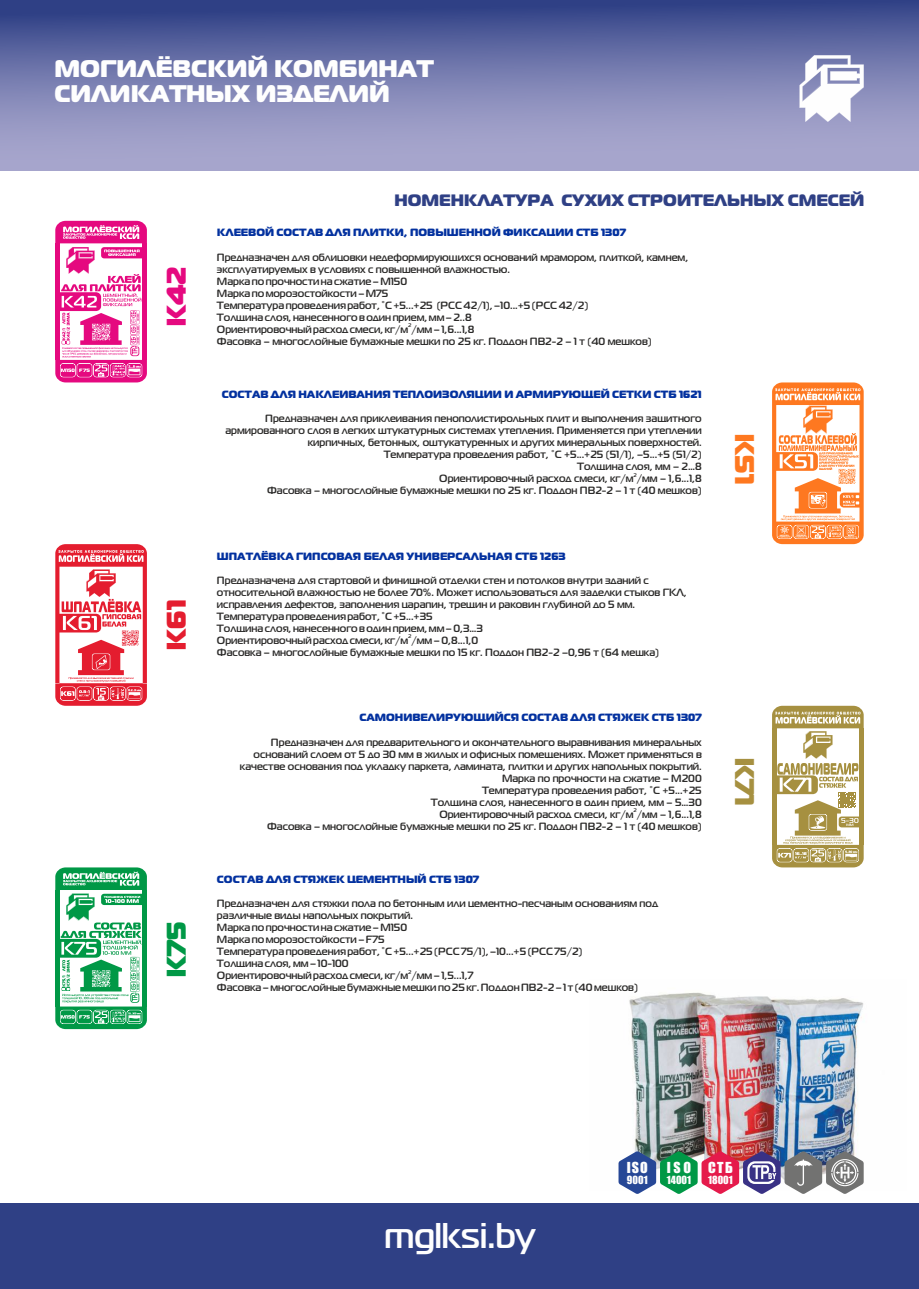
<style>
.page{position:relative;width:919px;height:1289px;background:#fff}
.page>*{position:absolute;margin:0;border:0;box-sizing:border-box;transform-origin:0 0}
.t1{font:700 35.7px "Magistral";color:#fefefe}
.t2{font:900 27px "Magistral";color:#e5097f}
.t3{font:900 27px "Magistral";color:#e41d2f}
.t4{font:900 27px "Magistral";color:#009846}
.t5{font:900 27px "Magistral";color:#fe7820}
.t6{font:900 27px "Magistral";color:#a69040}
.t7{font:900 24px/25.8px "Magistral";color:#fefefe}
.t8{font:900 16.5px "Magistral";color:#2f4085}
.t9{font:13.95px "Impact";letter-spacing:.095em;color:#fefefe}
.t10{font:700 10.5px/12px "Magistral";color:#2b2a29}
.t11{font:900 10.5px "Magistral";color:#03319f}
.t12{font:10.35px "Impact";color:#fefefe}
.t13{font:700 5.25px "Magistral";color:#2b2a29}
</style>
<div class="page">
<img style="left:629px;top:992px;width:235px;height:192px">
<img style="left:618px;top:1151px;width:245px;height:42px">
<svg style="left:0;top:0;width:918px;height:170px;background:#787eb0"></svg>
<div style="left:0;top:1203px;width:918px;height:85px;background:#2f4085"></div>
<svg style="left:799px;top:55px;width:64px;height:67px"></svg>
<svg style="left:55px;top:221px;width:92px;height:161px"></svg>
<svg style="left:772px;top:382px;width:91px;height:162px"></svg>
<svg style="left:772px;top:705px;width:91px;height:162px"></svg>
<svg style="left:55px;top:867px;width:92px;height:162px"></svg>
<svg style="left:55px;top:544px;width:92px;height:161px"></svg>
<h3 class="t7" style="left:55px;top:54px;width:381px">МОГИЛЁВСКИЙ КОМБИНАТ<br>СИЛИКАТНЫХ ИЗДЕЛИЙ</h3>
<h2 class="t2" style="left:159px;top:327px;width:62px;rotate:-90deg">К42</h2>
<h2 class="t3" style="left:159px;top:650px;width:53px;rotate:-90deg">К61</h2>
<h2 class="t4" style="left:159px;top:978px;width:58px;rotate:-90deg">К75</h2>
<h3 class="t8" style="left:394px;top:189px;width:471px">НОМЕНКЛАТУРА СУХИХ СТРОИТЕЛЬНЫХ СМЕСЕЙ</h3>
<p class="t11" style="left:217px;top:226px;width:410px">КЛЕЕВОЙ СОСТАВ ДЛЯ ПЛИТКИ, ПОВЫШЕННОЙ ФИКСАЦИИ СТБ 1307</p>
<p class="t10" style="left:217px;top:251px;width:473px">Предназначен для облицовки недеформирующихся оснований мрамором, плиткой, камнем, эксплуатируемых в условиях с повышенной влажностью.<br>Марка по прочности на сжатие – М150<br>Марка по морозостойкости – М75<br>Температура проведения работ, °С +5...+25 (РСС 42/1), –10...+5 (РСС 42/2)<br>Толщина слоя, нанесенного в один прием, мм – 2..8</p>
<p class="t13" style="left:408px;top:322px;width:5px">2</p>
<p class="t10" style="left:217px;top:323px;width:436px">Ориентировочный расход смеси, кг/м /мм – 1,6...1,8<br>Фасовка – многослойные бумажные мешки по 25 кг. Поддон ПВ2-2 – 1 т (40 мешков)</p>
<p class="t11" style="left:222px;top:387px;width:481px">СОСТАВ ДЛЯ НАКЛЕИВАНИЯ ТЕПЛОИЗОЛЯЦИИ И АРМИРУЮЩЕЙ СЕТКИ СТБ 1621</p>
<p class="t10" style="left:225px;top:412px;width:478px;text-align:right">Предназначен для приклеивания пенополистирольных плит и выполнения защитного армированного слоя в легких штукатурных системах утепления. Применяется при утеплении кирпичных, бетонных, оштукатуренных и других минеральных поверхностей.<br>Температура проведения работ, °С +5...+25 (51/1), –5...+5 (51/2)<br>Толщина слоя, мм – 2…8</p>
<p class="t13" style="left:633px;top:472px;width:5px">2</p>
<p class="t10" style="left:267px;top:472px;width:436px;text-align:right">Ориентировочный расход смеси, кг/м /мм – 1,6...1,8<br>Фасовка – многослойные бумажные мешки по 25 кг. Поддон ПВ2-2 – 1 т (40 мешков)</p>
<p class="t11" style="left:217px;top:549px;width:350px">ШПАТЛЁВКА ГИПСОВАЯ БЕЛАЯ УНИВЕРСАЛЬНАЯ СТБ 1263</p>
<p class="t10" style="left:217px;top:573px;width:471px">Предназначена для стартовой и финишной отделки стен и потолков внутри зданий с относительной влажностью не более 70%. Может использоваться для заделки стыков ГКЛ, исправления дефектов, заполнения царапин, трещин и раковин глубиной до 5 мм.<br>Температура проведения работ, °С +5...+35<br>Толщина слоя, нанесенного в один прием, мм – 0,3…3</p>
<p class="t13" style="left:408px;top:633px;width:5px">2</p>
<p class="t10" style="left:217px;top:633px;width:443px">Ориентировочный расход смеси, кг/м /мм – 0,8...1,0<br>Фасовка – многослойные бумажные мешки по 15 кг. Поддон ПВ2-2 –0,96 т (64 мешка)</p>
<p class="t11" style="left:359px;top:710px;width:344px">САМОНИВЕЛИРУЮЩИЙСЯ СОСТАВ ДЛЯ СТЯЖЕК СТБ 1307</p>
<p class="t10" style="left:240px;top:735px;width:463px;text-align:right">Предназначен для предварительного и окончательного выравнивания минеральных оснований слоем от 5 до 30 мм в жилых и офисных помещениях. Может применяться в качестве основания под укладку паркета, ламината, плитки и других напольных покрытий.<br>Марка по прочности на сжатие – М200<br>Температура проведения работ, °С +5...+25<br>Толщина слоя, нанесенного в один прием, мм – 5…30</p>
<p class="t13" style="left:633px;top:807px;width:5px">2</p>
<p class="t10" style="left:267px;top:807px;width:436px;text-align:right">Ориентировочный расход смеси, кг/м /мм – 1,6...1,8<br>Фасовка – многослойные бумажные мешки по 25 кг. Поддон ПВ2-2 – 1 т (40 мешков)</p>
<p class="t11" style="left:217px;top:872px;width:264px">СОСТАВ ДЛЯ СТЯЖЕК ЦЕМЕНТНЫЙ СТБ 1307</p>
<p class="t10" style="left:217px;top:896px;width:442px">Предназначен для стяжки пола по бетонным или цементно-песчаным основаниям под различные виды напольных покрытий.<br>Марка по прочности на сжатие – М150<br>Марка по морозостойкости – F75<br>Температура проведения работ, °С +5...+25 (РСС 75/1), –10...+5 (РСС 75/2)<br>Толщина слоя, мм – 10-100</p>
<p class="t13" style="left:408px;top:968px;width:5px">2</p>
<p class="t10" style="left:217px;top:968px;width:422px">Ориентировочный расход смеси, кг/м /мм – 1,5...1,7<br>Фасовка – многослойные бумажные мешки по 25 кг. Поддон ПВ2-2 – 1 т (40 мешков)</p>
<h2 class="t5" style="left:762px;top:433px;width:53px;rotate:90deg">К51</h2>
<h2 class="t6" style="left:762px;top:756px;width:51px;rotate:90deg">К71</h2>
<h1 class="t1" style="left:384px;top:1213px;width:152px">mglksi.by</h1>
<h3 class="t9" style="left:627px;top:1161px;width:22px">ISO</h3>
<p class="t12" style="left:627px;top:1175px;width:22px">9001</p>
<h3 class="t9" style="left:666px;top:1161px;width:26px">ISO</h3>
<p class="t12" style="left:666px;top:1175px;width:26px">14001</p>
<h3 class="t9" style="left:708px;top:1161px;width:26px">СТБ</h3>
<p class="t12" style="left:708px;top:1175px;width:26px">18001</p>
</div>
